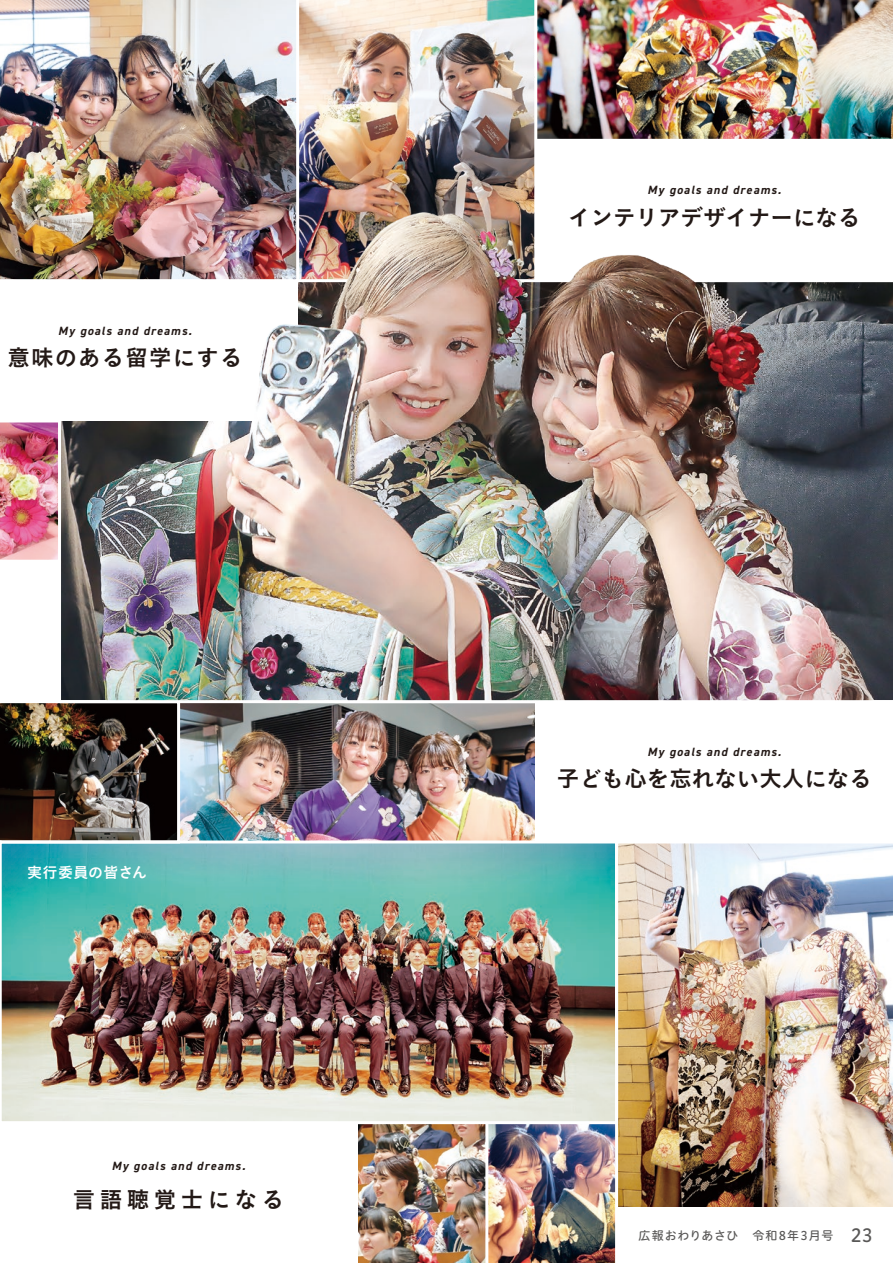
<style>
.page{position:relative;width:893px;height:1263px;background:#fff}
.page>*{position:absolute;margin:0;border:0;box-sizing:border-box;transform-origin:0 0}
.t1{font:22.5px "Koburina Go Std N W6";color:#231916}
.t2{font:22.5px "Koburina Go Std N W6";letter-spacing:.05em;color:#231916}
.t3{font:22.5px "Koburina Go Std N W6";letter-spacing:.2em;color:#231916}
.t4{font:15px "Koburina Go Std N W6";letter-spacing:.02em;color:#fff}
.t5{font:italic 700 12px "DIN2014";letter-spacing:.1em;color:#231916}
.t6{font:12px "Hiragino UD Sans R Std W5";letter-spacing:.07em;color:#595857}
.s1{font-size:18px}
</style>
<div class="page">
<img style="left:358px;top:1124px;width:256px;height:139px">
<img style="left:537px;top:0;width:356px;height:38px">
<img style="left:180px;top:703px;width:355px;height:137px">
<img style="left:299px;top:0;width:235px;height:38px">
<img style="left:180px;top:840px;width:434px;height:281px">
<img style="left:0;top:422px;width:58px;height:138px">
<img style="left:0;top:703px;width:180px;height:418px">
<img style="left:0;top:0;width:296px;height:280px">
<img style="left:614px;top:843px;width:279px;height:420px">
<hr style="left:485px;top:1123px;width:3px;height:140px;background:#fff">
<div style="left:617px;top:1208px;width:276px;height:55px;background:#fff"></div>
<img style="left:60px;top:38px;width:833px;height:662px">
<p class="t5" style="left:58px;top:323px;width:135px">My goals and dreams.</p>
<h1 class="t2" style="left:7px;top:340px;width:237px">意味のある留学にする</h1>
<p class="t4" style="left:27px;top:861px;width:122px">実行委員の皆さん</p>
<p class="t5" style="left:112px;top:1158px;width:135px">My goals and dreams.</p>
<h1 class="t3" style="left:73px;top:1182px;width:213px">言語聴覚士になる</h1>
<p class="t5" style="left:648px;top:182px;width:135px">My goals and dreams.</p>
<h1 class="t1" style="left:568px;top:200px;width:294px">インテリアデザイナーになる</h1>
<p class="t5" style="left:648px;top:744px;width:135px">My goals and dreams.</p>
<h1 class="t1" style="left:557px;top:761px;width:316px">子ども心を忘れない大人になる</h1>
<p class="t6" style="left:639px;top:1226px;width:236px">広報おわりあさひ　令和8年3月号 <span class="s1">23</span></p>
</div>
